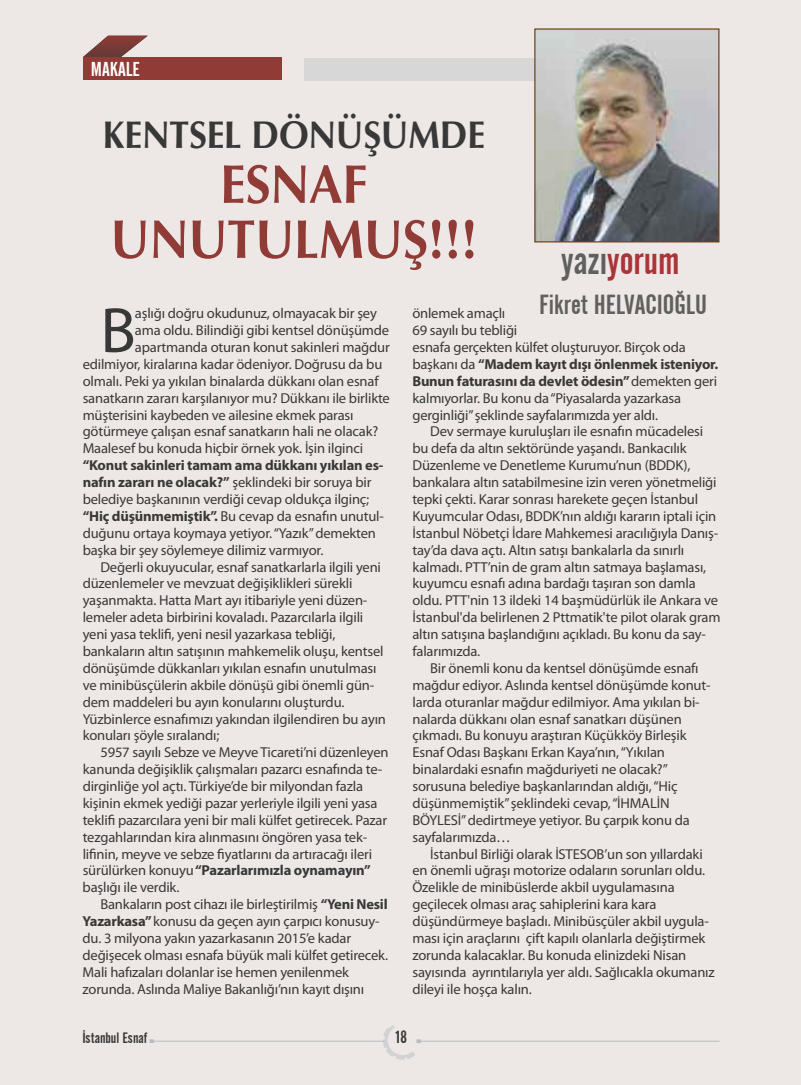
<style>
.page{position:relative;width:801px;height:1085px;background:#fff}
.page>*{position:absolute;margin:0;border:0;box-sizing:border-box;transform-origin:0 0}
.t1{font:64.38px "Myriad Pro";color:#393839}
.t2{font:55px/55px "Optima Bold Tr";letter-spacing:-.005em;color:#903b36;text-align:center;scale:.92 1}
.t3{font:39px "Alternate Gothic No 2 BT";color:#ab3438}
.t4{font:38.75px "Optima Bold Tr";letter-spacing:-.005em;color:#393839;scale:.92 1}
.t5{font:27.5px "Alternate Gothic No 2 BT";color:#606060}
.t6{font:20px "Alternate Gothic No 2 BT";color:#fff}
.t7{font:17.5px "Alternate Gothic No 2 BT";color:#393839}
.t8{font:15px "Alternate Gothic No 2 BT";color:#393839}
.t9{font:14.38px/16.9px "Myriad Pro";letter-spacing:-.015em;color:#393839}
.s1{color:#606060}
.s2{font-weight:700}
</style>
<div class="page">
<div style="left:0;top:0;width:801px;height:1084px;background:#ede8e6"></div>
<svg style="left:83px;top:36px;width:65px;height:21px"></svg>
<div style="left:83px;top:57px;width:198px;height:23px;background:#903b36"></div>
<div style="left:304px;top:58px;width:399px;height:23px;background:#d7d7d7"></div>
<img style="left:536px;top:30px;width:181px;height:210px">
<div style="left:534px;top:28px;width:185px;height:214px;border:1px solid #70451b"></div>
<hr style="left:150px;top:1040px;width:234px;height:1px;background:#babcc0">
<hr style="left:420px;top:1040px;width:299px;height:1px;background:#babcc0">
<svg style="left:371px;top:1025px;width:63px;height:35px"></svg>
<h3 class="t6" style="left:91px;top:58px;width:50px">MAKALE</h3>
<h3 class="t4" style="left:103px;top:121px;width:417px">KENTSEL DÖNÜŞÜMDE</h3>
<h2 class="t2" style="left:110px;top:164px;width:400px">ESNAF<br>UNUTULMUŞ!!!</h2>
<h3 class="t3" style="left:561px;top:239px;width:120px"><span class="s1">yazı</span>yorum</h3>
<h1 class="t1" style="left:100px;top:306px;width:37px">B</h1>
<p class="t9" style="left:135px;top:306px;width:243px">aşlığı doğru okudunuz, olmayacak bir şey</p>
<p class="t9" style="left:135px;top:323px;width:256px">ama oldu. Bilindiği gibi kentsel dönüşümde</p>
<p class="t9" style="left:135px;top:340px;width:256px">apartmanda oturan konut sakinleri mağdur</p>
<p class="t9" style="left:83px;top:356px;width:301px">edilmiyor, kiralarına kadar ödeniyor. Doğrusu da bu</p>
<p class="t9" style="left:83px;top:373px;width:297px">olmalı. Peki ya yıkılan binalarda dükkanı olan esnaf</p>
<p class="t9" style="left:83px;top:390px;width:309px">sanatkarın zararı karşılanıyor mu? Dükkanı ile birlikte</p>
<p class="t9" style="left:83px;top:407px;width:272px">müşterisini kaybeden ve ailesine ekmek parası</p>
<p class="t9" style="left:83px;top:424px;width:297px">götürmeye çalışan esnaf sanatkarın hali ne olacak?</p>
<p class="t9" style="left:83px;top:441px;width:282px">Maalesef bu konuda hiçbir örnek yok. İşin ilginci</p>
<p class="t9" style="left:83px;top:458px;width:303px"><span class="s2">“Konut sakinleri tamam ama dükkanı yıkılan es&shy;nafın zararı ne olacak?”</span> şeklindeki bir soruya bir belediye başkanının verdiği cevap oldukça ilginç; <span class="s2">“Hiç düşünmemiştik”.</span> Bu cevap da esnafın unutul&shy;duğunu ortaya koymaya yetiyor.“Yazık”demekten başka bir şey söylemeye dilimiz varmıyor.</p>
<p class="t9" style="left:83px;top:559px;width:305px;text-indent:18px">Değerli okuyucular, esnaf sanatkarlarla ilgili yeni düzenlemeler ve mevzuat değişiklikleri sürekli yaşanmakta. Hatta Mart ayı itibariyle yeni düzen&shy;lemeler adeta birbirini kovaladı. Pazarcılarla ilgili yeni yasa teklifi, yeni nesil yazarkasa tebliği, bankaların altın satışının mahkemelik oluşu, kentsel dönüşümde dükkanları yıkılan esnafın unutulması ve minibüsçülerin akbile dönüşü gibi önemli gün&shy;dem maddeleri bu ayın konularını oluşturdu.<br>Yüzbinlerce esnafımızı yakından ilgilendiren bu ayın konuları şöyle sıralandı;</p>
<p class="t9" style="left:83px;top:745px;width:307px;text-indent:18px">5957 sayılı Sebze ve Meyve Ticareti’ni düzenleyen kanunda değişiklik çalışmaları pazarcı esnafında te&shy;dirginliğe yol açtı. Türkiye’de bir milyondan fazla kişinin ekmek yediği pazar yerleriyle ilgili yeni yasa teklifi pazarcılara yeni bir mali külfet getirecek. Pazar tezgahlarından kira alınmasını öngören yasa tek&shy;lifinin, meyve ve sebze fiyatlarını da artıracağı ileri sürülürken konuyu<span class="s2">“Pazarlarımızla oynamayın” </span>başlığı ile verdik.</p>
<p class="t9" style="left:83px;top:896px;width:307px;text-indent:18px">Bankaların post cihazı ile birleştirilmiş <span class="s2">“Yeni Nesil Yazarkasa”</span>konusu da geçen ayın çarpıcı konusuy&shy;du. 3 milyona yakın yazarkasanın 2015’e kadar değişecek olması esnafa büyük mali külfet getirecek.<br>Mali hafızaları dolanlar ise hemen yenilenmek zorunda. Aslında Maliye Bakanlığı’nın kayıt dışını</p>
<h3 class="t5" style="left:539px;top:289px;width:169px">Fikret HELVACIOĞLU</h3>
<p class="t9" style="left:412px;top:306px;width:307px">önlemek amaçlı<br>69 sayılı bu tebliği<br>esnafa gerçekten külfet oluşturuyor. Birçok oda başkanı da <span class="s2">“Madem kayıt dışı önlenmek isteniyor.<br>Bunun faturasını da devlet ödesin”</span>demekten geri kalmıyorlar. Bu konu da“Piyasalarda yazarkasa gerginliği”şeklinde sayfalarımızda yer aldı.</p>
<p class="t9" style="left:430px;top:424px;width:274px">Dev sermaye kuruluşları ile esnafın mücadelesi</p>
<p class="t9" style="left:412px;top:441px;width:276px">bu defa da altın sektöründe yaşandı. Bankacılık</p>
<p class="t9" style="left:412px;top:458px;width:279px">Düzenleme ve Denetleme Kurumu’nun (BDDK),</p>
<p class="t9" style="left:412px;top:475px;width:306px">bankalara altın satabilmesine izin veren yönetmeliği</p>
<p class="t9" style="left:412px;top:491px;width:287px">tepki çekti. Karar sonrası harekete geçen İstanbul</p>
<p class="t9" style="left:412px;top:508px;width:305px">Kuyumcular Odası, BDDK’nın aldığı kararın iptali için</p>
<p class="t9" style="left:412px;top:525px;width:307px">İstanbul Nöbetçi İdare Mahkemesi aracılığıyla Danış-</p>
<p class="t9" style="left:412px;top:542px;width:273px">tay’da dava açtı. Altın satışı bankalarla da sınırlı</p>
<p class="t9" style="left:412px;top:559px;width:295px">kalmadı. PTT’nin de gram altın satmaya başlaması,</p>
<p class="t9" style="left:412px;top:576px;width:285px">kuyumcu esnafı adına bardağı taşıran son damla</p>
<p class="t9" style="left:412px;top:593px;width:307px">oldu. PTT'nin 13 ildeki 14 başmüdürlük ile Ankara ve</p>
<p class="t9" style="left:412px;top:610px;width:309px">İstanbul'da belirlenen 2 Pttmatik'te pilot olarak gram</p>
<p class="t9" style="left:412px;top:626px;width:295px">altın satışına başlandığını açıkladı. Bu konu da say-</p>
<p class="t9" style="left:412px;top:643px;width:69px">falarımızda.</p>
<p class="t9" style="left:430px;top:660px;width:270px">Bir önemli konu da kentsel dönüşümde esnafı</p>
<p class="t9" style="left:412px;top:677px;width:299px">mağdur ediyor. Aslında kentsel dönüşümde konut-</p>
<p class="t9" style="left:412px;top:694px;width:289px">larda oturanlar mağdur edilmiyor. Ama yıkılan bi-</p>
<p class="t9" style="left:412px;top:711px;width:271px">nalarda dükkanı olan esnaf sanatkarı düşünen</p>
<p class="t9" style="left:412px;top:728px;width:276px">çıkmadı. Bu konuyu araştıran Küçükköy Birleşik</p>
<p class="t9" style="left:412px;top:745px;width:254px">Esnaf Odası Başkanı Erkan Kaya’nın,“Yıkılan</p>
<p class="t9" style="left:412px;top:761px;width:257px">binalardaki esnafın mağduriyeti ne olacak?”</p>
<p class="t9" style="left:412px;top:778px;width:266px">sorusuna belediye başkanlarından aldığı,“Hiç</p>
<p class="t9" style="left:412px;top:795px;width:259px">düşünmemiştik”şeklindeki cevap,“İHMALİN</p>
<p class="t9" style="left:412px;top:812px;width:279px">BÖYLESİ”dedirtmeye yetiyor. Bu çarpık konu da</p>
<p class="t9" style="left:412px;top:829px;width:100px">sayfalarımızda…</p>
<p class="t9" style="left:430px;top:846px;width:274px">İstanbul Birliği olarak İSTESOB’un son yıllardaki</p>
<p class="t9" style="left:412px;top:863px;width:294px">en önemli uğraşı motorize odaların sorunları oldu.</p>
<p class="t9" style="left:412px;top:880px;width:264px">Özelikle de minibüslerde akbil uygulamasına</p>
<p class="t9" style="left:412px;top:896px;width:245px">geçilecek olması araç sahiplerini kara kara</p>
<p class="t9" style="left:412px;top:913px;width:298px">düşündürmeye başladı. Minibüsçüler akbil uygula-</p>
<p class="t9" style="left:412px;top:930px;width:294px">ması için araçlarını çift kapılı olanlarla değiştirmek</p>
<p class="t9" style="left:412px;top:947px;width:275px">zorunda kalacaklar. Bu konuda elinizdeki Nisan</p>
<p class="t9" style="left:412px;top:964px;width:304px">sayısında ayrıntılarıyla yer aldı. Sağlıcakla okumanız</p>
<p class="t9" style="left:412px;top:981px;width:121px">dileyi ile hoşça kalın.</p>
<p class="t8" style="left:82px;top:1028px;width:67px">İstanbul Esnaf</p>
<p class="t7" style="left:396px;top:1027px;width:13px">18</p>
</div>
